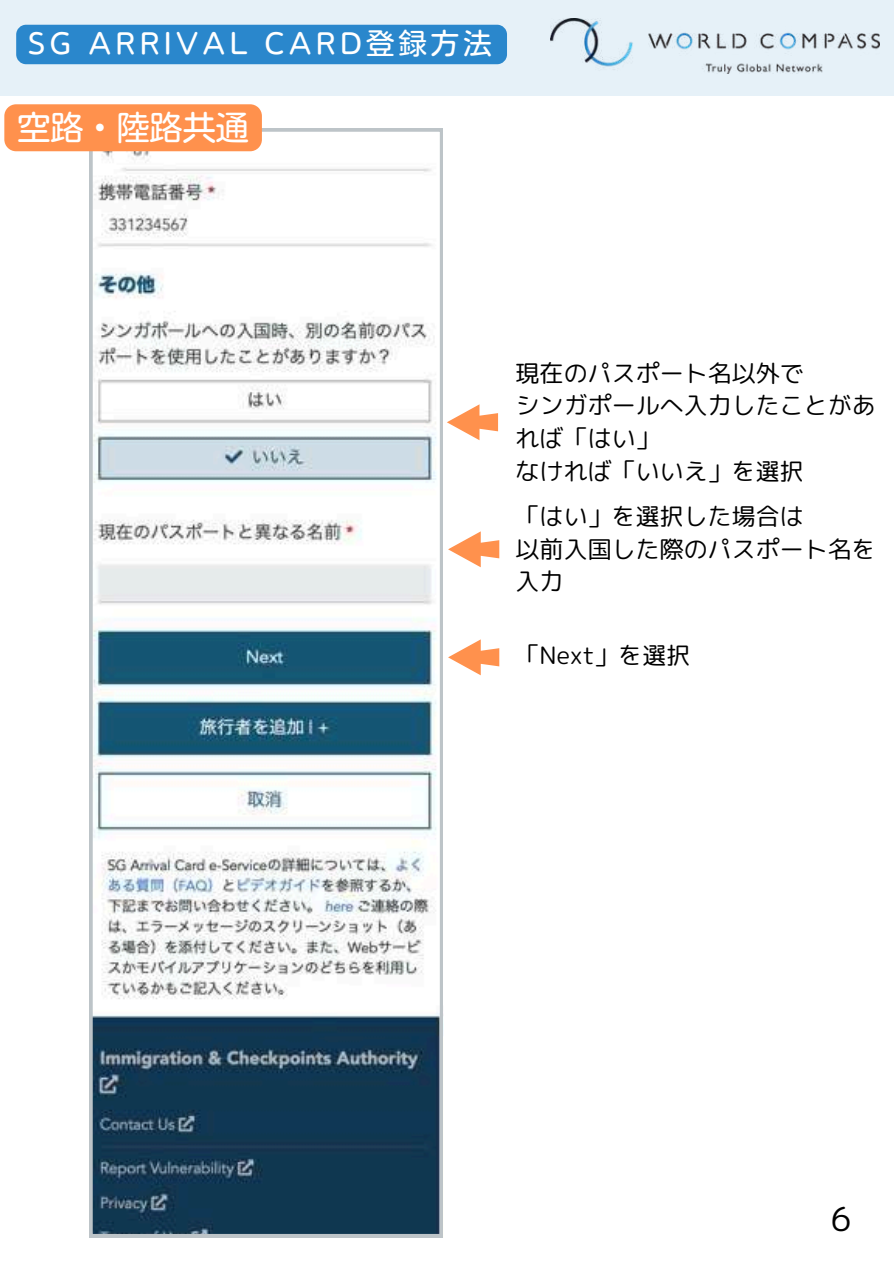
<style>
.page{position:relative;width:894px;height:1264px;background:#fff}
.page>*{position:absolute;margin:0;border:0;box-sizing:border-box;transform-origin:0 0}
.t1{font:33px "Nud Motoya Maru Std W3";color:#fff}
.t2{font:33px "rounded mplus 1 p regular";color:#000}
.t3{font:28.35px "Nud Motoya Maru Std W3";letter-spacing:.14em;color:#fff}
.t4{font:24px/32.7px "rounded mplus 1 p regular";color:#000}
</style>
<div class="page">
<div style="left:0;top:0;width:893px;height:96px;background:#e6f1f8"></div>
<img style="left:550px;top:19px;width:328px;height:55px">
<div style="left:16px;top:25px;width:491px;height:39px;background:#2a87cc;border-radius:10px"></div>
<svg style="left:89px;top:128px;width:354px;height:1108px"></svg>
<svg style="left:447px;top:404px;width:51px;height:36px"></svg>
<svg style="left:448px;top:639px;width:51px;height:36px"></svg>
<svg style="left:448px;top:531px;width:51px;height:36px"></svg>
<div style="left:4px;top:104px;width:258px;height:47px;background:#ff914d"></div>
<p class="t3" style="left:28px;top:29px;width:465px">SG ARRIVAL CARD登録方法</p>
<h1 class="t1" style="left:18px;top:111px;width:232px">空路・陸路共通</h1>
<p class="t4" style="left:515px;top:356px;width:361px">現在のパスポート名以外で<br>シンガポールへ入力したことがあれば「はい」<br>なければ「いいえ」を選択</p>
<p class="t4" style="left:515px;top:499px;width:361px">「はい」を選択した場合は<br>以前入国した際のパスポート名を入力</p>
<p class="t4" style="left:515px;top:638px;width:176px">「Next」を選択</p>
<h1 class="t2" style="left:830px;top:1195px;width:22px">6</h1>
</div>
